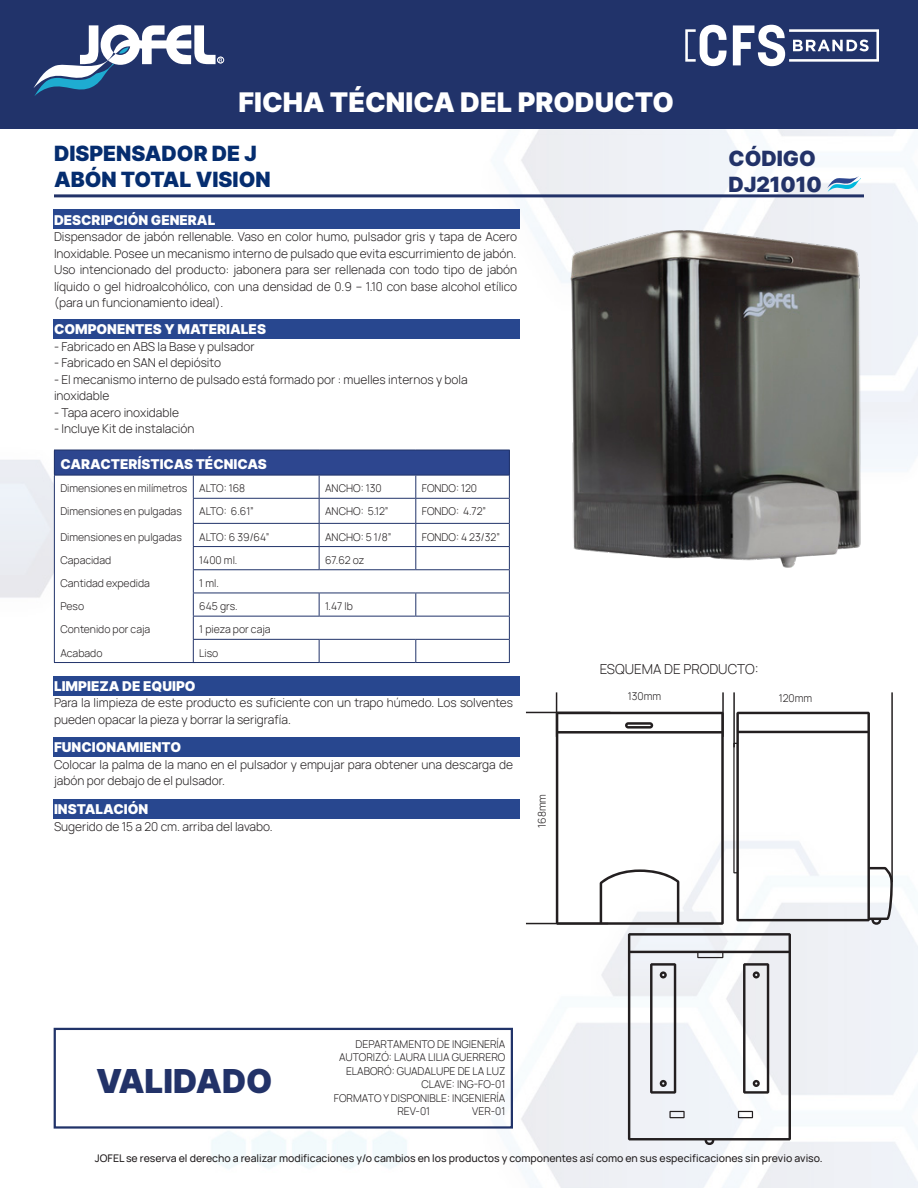
<style>
.page{position:relative;width:918px;height:1188px;background:#fff}
.page>*{position:absolute;margin:0;border:0;box-sizing:border-box;transform-origin:0 0}
.t1{font:33px "Inter";color:#223268}
.t2{font:27px "Inter";color:#fff}
.t3{font:21px "Inter";color:#052d6f}
.t4{font:21px "Inter";color:#223268}
.t5{font:13.5px "Inter";color:#fff}
.t6{font:300 13.5px "Manrope";color:#231f20}
.t7{font:300 12px/16.5px "Manrope";color:#231f20}
.t8{font:300 10.5px "Manrope";color:#231f20}
.t9{font:10.5px "Manrope";color:#231f20}
</style>
<div class="page">
<img style="left:0;top:128px;width:918px;height:1060px">
<div style="left:0;top:0;width:918px;height:128px;background:#21336a"></div>
<svg style="left:33px;top:25px;width:189px;height:71px"></svg>
<svg style="left:733px;top:25px;width:146px;height:41px"></svg>
<svg style="left:685px;top:25px;width:42px;height:41px"></svg>
<div style="left:217px;top:57px;width:7px;height:6px;border:1px solid #fff;border-radius:50%"></div>
<div style="left:53px;top:799px;width:466px;height:19px;background:#28478f"></div>
<div style="left:53px;top:738px;width:466px;height:19px;background:#28478f"></div>
<div style="left:53px;top:676px;width:466px;height:19px;background:#28478f"></div>
<div style="left:53px;top:319px;width:466px;height:19px;background:#28478f"></div>
<div style="left:53px;top:210px;width:466px;height:19px;background:#28478f"></div>
<svg style="left:827px;top:176px;width:34px;height:16px"></svg>
<hr style="left:54px;top:194px;width:810px;height:3px;background:#223268">
<div style="left:54px;top:450px;width:455px;height:25px;background:#2d468f"></div>
<svg style="left:55px;top:476px;width:454px;height:186px"></svg>
<hr style="left:193px;top:498px;width:126px;height:1px;background:#21336a">
<hr style="left:319px;top:498px;width:97px;height:1px;background:#21336a">
<hr style="left:416px;top:498px;width:94px;height:1px;background:#21336a">
<hr style="left:193px;top:523px;width:126px;height:1px;background:#21336a">
<hr style="left:319px;top:523px;width:97px;height:1px;background:#21336a">
<hr style="left:416px;top:523px;width:94px;height:1px;background:#21336a">
<hr style="left:193px;top:546px;width:126px;height:1px;background:#21336a">
<hr style="left:319px;top:546px;width:97px;height:1px;background:#21336a">
<svg style="left:319px;top:476px;width:1px;height:93px"></svg>
<hr style="left:416px;top:546px;width:94px;height:1px;background:#21336a">
<svg style="left:415px;top:476px;width:1px;height:93px"></svg>
<hr style="left:193px;top:569px;width:126px;height:1px;background:#21336a">
<hr style="left:319px;top:569px;width:97px;height:1px;background:#21336a">
<hr style="left:416px;top:569px;width:94px;height:1px;background:#21336a">
<hr style="left:193px;top:593px;width:126px;height:1px;background:#21336a">
<hr style="left:319px;top:593px;width:97px;height:1px;background:#21336a">
<svg style="left:319px;top:593px;width:1px;height:23px"></svg>
<hr style="left:416px;top:593px;width:94px;height:1px;background:#21336a">
<svg style="left:415px;top:593px;width:1px;height:23px"></svg>
<hr style="left:193px;top:616px;width:126px;height:1px;background:#21336a">
<hr style="left:319px;top:616px;width:97px;height:1px;background:#21336a">
<hr style="left:416px;top:616px;width:94px;height:1px;background:#21336a">
<hr style="left:193px;top:639px;width:126px;height:1px;background:#21336a">
<svg style="left:193px;top:476px;width:1px;height:186px"></svg>
<hr style="left:319px;top:639px;width:97px;height:1px;background:#21336a">
<svg style="left:319px;top:640px;width:1px;height:22px"></svg>
<hr style="left:416px;top:639px;width:94px;height:1px;background:#21336a">
<svg style="left:415px;top:640px;width:1px;height:22px"></svg>
<hr style="left:193px;top:662px;width:126px;height:1px;background:#21336a">
<hr style="left:319px;top:662px;width:97px;height:1px;background:#21336a">
<hr style="left:416px;top:662px;width:94px;height:1px;background:#21336a">
<hr style="left:54px;top:450px;width:139px;height:1px;background:#21336a">
<svg style="left:54px;top:451px;width:1px;height:24px"></svg>
<hr style="left:193px;top:450px;width:126px;height:1px;background:#21336a">
<hr style="left:319px;top:450px;width:97px;height:1px;background:#21336a">
<hr style="left:416px;top:450px;width:94px;height:1px;background:#21336a">
<svg style="left:509px;top:451px;width:1px;height:211px"></svg>
<hr style="left:54px;top:475px;width:139px;height:1px;background:#21336a">
<hr style="left:193px;top:475px;width:126px;height:1px;background:#21336a">
<hr style="left:319px;top:475px;width:97px;height:1px;background:#21336a">
<hr style="left:416px;top:475px;width:94px;height:1px;background:#21336a">
<hr style="left:54px;top:662px;width:141px;height:1px;background:#21336a">
<hr style="left:54px;top:476px;width:1px;height:186px;background:#21336a">
<div style="left:54px;top:1028px;width:459px;height:101px;border:2px solid #213369"></div>
<img style="left:564px;top:216px;width:308px;height:355px">
<hr style="left:556px;top:692px;width:1px;height:45px;background:#231f20">
<hr style="left:722px;top:692px;width:2px;height:45px;background:#231f20">
<hr style="left:526px;top:712px;width:84px;height:1px;background:#231f20">
<hr style="left:526px;top:923px;width:82px;height:1px;background:#231f20">
<hr style="left:733px;top:692px;width:2px;height:55px;background:#231f20">
<hr style="left:891px;top:692px;width:2px;height:190px;background:#231f20">
<svg style="left:556px;top:712px;width:168px;height:213px"></svg>
<svg style="left:733px;top:712px;width:160px;height:213px"></svg>
<svg style="left:628px;top:933px;width:163px;height:212px"></svg>
<h2 class="t2" style="left:238px;top:82px;width:437px">FICHA TÉCNICA DEL PRODUCTO</h2>
<p class="t3" style="left:54px;top:139px;width:204px">DISPENSADOR DE J</p>
<p class="t3" style="left:54px;top:164px;width:218px">ABÓN TOTAL VISION</p>
<p class="t4" style="left:729px;top:143px;width:89px">CÓDIGO</p>
<p class="t4" style="left:729px;top:169px;width:95px">DJ21010</p>
<p class="t5" style="left:54px;top:210px;width:163px">DESCRIPCIÓN GENERAL</p>
<p class="t7" style="left:54px;top:228px;width:465px">Dispensador de jabón rellenable. Vaso en color humo, pulsador gris y tapa de Acero<br>Inoxidable. Posee un mecanismo interno de pulsado que evita escurrimiento de jabón.</p>
<p class="t7" style="left:54px;top:261px;width:465px;text-align:justify">Uso intencionado del producto: jabonera para ser rellenada con todo tipo de jabón líquido o gel hidroalcohólico, con una densidad de 0.9 – 1.10 con base alcohol etílico (para un funcionamiento ideal).</p>
<p class="t5" style="left:54px;top:319px;width:214px">COMPONENTES Y MATERIALES</p>
<p class="t7" style="left:54px;top:338px;width:202px">- Fabricado en ABS la Base y pulsador</p>
<p class="t7" style="left:54px;top:354px;width:169px">- Fabricado en SAN el depiósito</p>
<p class="t7" style="left:54px;top:371px;width:415px">- El mecanismo interno de pulsado está formado por : muelles internos y bola</p>
<p class="t7" style="left:54px;top:387px;width:57px">inoxidable</p>
<p class="t7" style="left:54px;top:404px;width:127px">- Tapa acero inoxidable</p>
<p class="t7" style="left:54px;top:420px;width:142px">- Incluye Kit de instalación</p>
<p class="t5" style="left:60px;top:454px;width:208px">CARACTERÍSTICAS TÉCNICAS</p>
<p class="t8" style="left:60px;top:481px;width:128px">Dimensiones en milímetros</p>
<p class="t8" style="left:199px;top:481px;width:47px">ALTO: 168</p>
<p class="t8" style="left:325px;top:481px;width:58px">ANCHO: 130</p>
<p class="t8" style="left:422px;top:481px;width:57px">FONDO: 120</p>
<p class="t8" style="left:60px;top:504px;width:123px">Dimensiones en pulgadas</p>
<p class="t8" style="left:199px;top:504px;width:56px">ALTO: 6.61”</p>
<p class="t8" style="left:325px;top:504px;width:65px">ANCHO: 5.12”</p>
<p class="t8" style="left:422px;top:504px;width:66px">FONDO: 4.72”</p>
<p class="t8" style="left:60px;top:529px;width:123px">Dimensiones en pulgadas</p>
<p class="t8" style="left:199px;top:529px;width:72px">ALTO: 6 39/64”</p>
<p class="t8" style="left:325px;top:529px;width:68px">ANCHO: 5 1/8”</p>
<p class="t8" style="left:422px;top:529px;width:80px">FONDO: 4 23/32”</p>
<p class="t8" style="left:60px;top:552px;width:52px">Capacidad</p>
<p class="t8" style="left:199px;top:552px;width:40px">1400 ml.</p>
<p class="t8" style="left:325px;top:552px;width:41px">67.62 oz</p>
<p class="t8" style="left:60px;top:576px;width:91px">Cantidad expedida</p>
<p class="t8" style="left:199px;top:576px;width:21px">1 ml.</p>
<p class="t8" style="left:60px;top:599px;width:25px">Peso</p>
<p class="t8" style="left:199px;top:599px;width:40px">645 grs.</p>
<p class="t8" style="left:325px;top:599px;width:29px">1.47 lb</p>
<p class="t8" style="left:60px;top:622px;width:92px">Contenido por caja</p>
<p class="t8" style="left:199px;top:622px;width:73px">1 pieza por caja</p>
<p class="t8" style="left:60px;top:645px;width:44px">Acabado</p>
<p class="t8" style="left:199px;top:645px;width:21px">Liso</p>
<p class="t5" style="left:54px;top:676px;width:143px">LIMPIEZA DE EQUIPO</p>
<p class="t7" style="left:54px;top:694px;width:460px">Para la limpieza de este producto es suficiente con un trapo húmedo. Los solventes pueden opacar la pieza y borrar la serigrafía.</p>
<p class="t5" style="left:54px;top:738px;width:129px">FUNCIONAMIENTO</p>
<p class="t7" style="left:54px;top:756px;width:460px">Colocar la palma de la mano en el pulsador y empujar para obtener una descarga de jabón por debajo de el pulsador.</p>
<p class="t5" style="left:54px;top:799px;width:96px">INSTALACIÓN</p>
<p class="t7" style="left:54px;top:817px;width:220px">Sugerido de 15 a 20 cm. arriba del lavabo.</p>
<p class="t8" style="left:534px;top:828px;width:35px;rotate:-90deg">168mm</p>
<p class="t6" style="left:600px;top:660px;width:160px">ESQUEMA DE PRODUCTO:</p>
<p class="t8" style="left:628px;top:689px;width:35px">130mm</p>
<p class="t8" style="left:779px;top:691px;width:35px">120mm</p>
<p class="t1" style="left:96px;top:1057px;width:178px">VALIDADO</p>
<p class="t8" style="left:355px;top:1036px;width:151px">DEPARTAMENTO DE INGIENERÍA</p>
<p class="t8" style="left:339px;top:1050px;width:168px">AUTORIZÓ: LAURA LILIA GUERRERO</p>
<p class="t8" style="left:346px;top:1063px;width:161px">ELABORÓ: GUADALUPE DE LA LUZ</p>
<p class="t8" style="left:421px;top:1077px;width:86px">CLAVE: ING-FO-01</p>
<p class="t8" style="left:334px;top:1090px;width:173px">FORMATO Y DISPONIBLE: INGENIERÍA</p>
<p class="t8" style="left:397px;top:1104px;width:34px">REV-01</p>
<p class="t8" style="left:472px;top:1104px;width:35px">VER-01</p>
<p class="t9" style="left:95px;top:1151px;width:729px">JOFEL se reserva el derecho a realizar modificaciones y/o cambios en los productos y componentes así como en sus especificaciones sin previo aviso.</p>
</div>
